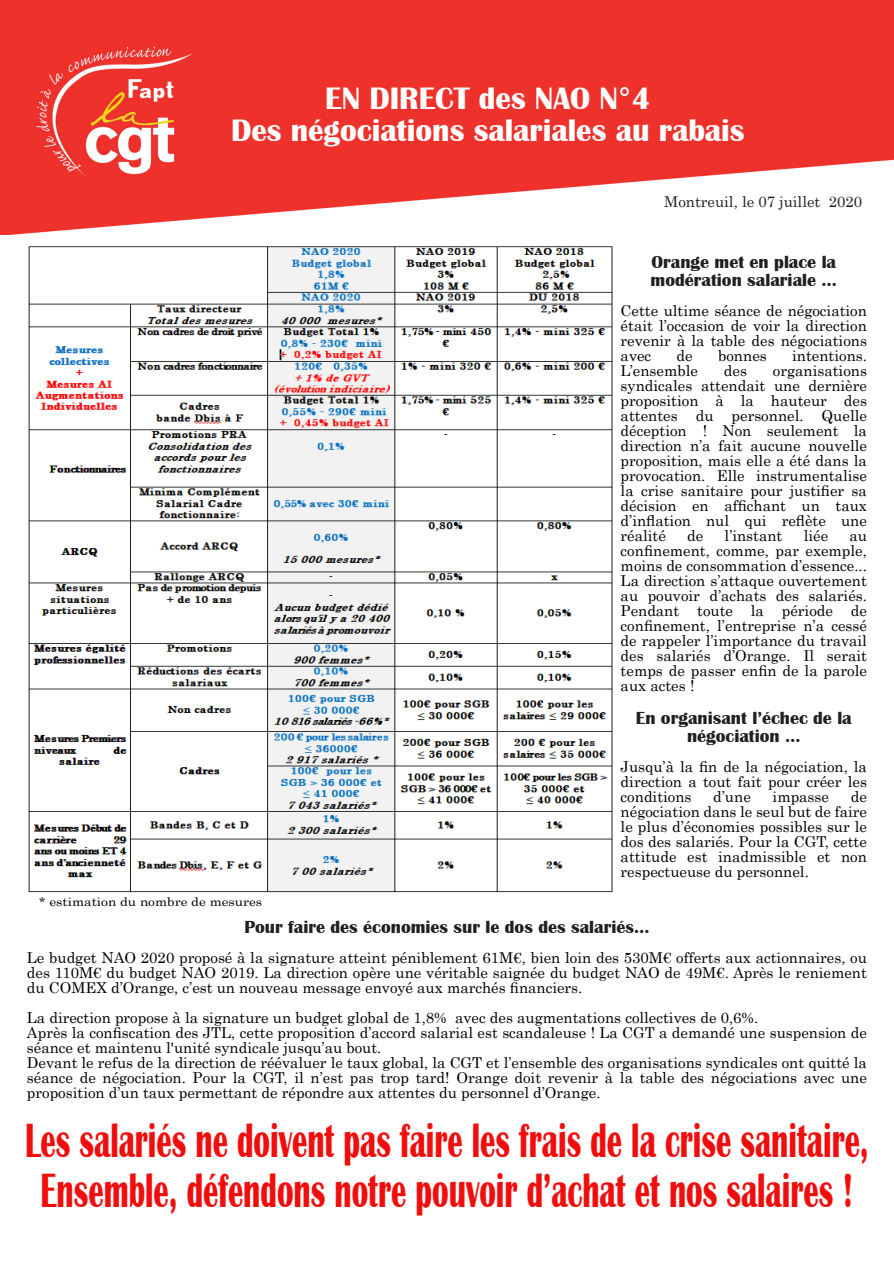
<style>
.page{position:relative;width:894px;height:1263px;background:#fff}
.page>*{position:absolute;margin:0;border:0;box-sizing:border-box;transform-origin:0 0}
.t1{font:700 49.5px/49.5px "Britannic";color:#f20d0d;text-align:center;scale:.62 1}
.t2{font:700 31.95px/32px "Britannic";color:#fff;text-align:center}
.t3{font:700 18px/18px "Britannic";color:#231f20}
.t4{font:15px/15px "Century";color:#000;text-align:justify}
.t5{font:15px "Century";color:#231f20}
.t6{font:12px "Century";color:#000;scale:1.13 1}
</style>
<div class="page">
<img style="left:0;top:0;width:893px;height:235px">
<img style="left:28px;top:246px;width:585px;height:647px">
<h2 class="t2" style="left:231px;top:85px;width:515px">EN DIRECT des NAO N°4<br>Des négociations salariales au rabais</h2>
<p class="t5" style="left:664px;top:196px;width:199px">Montreuil, le 07 juillet 2020</p>
<p class="t6" style="left:39px;top:897px;width:199px">* estimation du nombre de mesures</p>
<p class="t3" style="left:650px;top:254px;width:188px">Orange met en place la modération salariale …</p>
<p class="t4" style="left:620px;top:304px;width:248px">Cette ultime séance de négociation était l’occasion de voir la direction revenir à la table des négociations avec</p>
<p class="t4" style="left:676px;top:349px;width:18px">de</p>
<p class="t4" style="left:717px;top:349px;width:50px">bonnes</p>
<p class="t4" style="left:791px;top:349px;width:76px">intentions.</p>
<p class="t4" style="left:620px;top:364px;width:79px">L’ensemble</p>
<p class="t4" style="left:723px;top:364px;width:25px">des</p>
<p class="t4" style="left:620px;top:364px;width:248px;text-indent:152px">organisations syndicales attendait une dernière proposition à la hauteur des attentes du personnel. Quelle déception ! Non seulement la direction n’a fait aucune nouvelle proposition, mais elle a été dans la provocation. Elle instrumentalise la crise sanitaire pour justifier sa décision en affichant un taux d’inflation nul qui reflète une réalité</p>
<p class="t4" style="left:687px;top:529px;width:18px">de</p>
<p class="t4" style="left:724px;top:529px;width:59px">l’instant</p>
<p class="t4" style="left:803px;top:529px;width:26px">liée</p>
<p class="t4" style="left:620px;top:529px;width:248px;text-indent:229px">au confinement, comme, par exemple, moins de consommation d’essence...<br>La direction s’attaque ouvertement au pouvoir d’achats des salariés.<br>Pendant toute la période de confinement, l’entreprise n’a cessé de rappeler l’importance du travail des salariés d’Orange. Il serait temps de passer enfin de la parole aux actes !</p>
<p class="t3" style="left:635px;top:710px;width:217px;text-align:center">En organisant l’échec de la négociation …</p>
<p class="t4" style="left:620px;top:760px;width:248px">Jusqu’à la fin de la négociation, la direction a tout fait pour créer les conditions</p>
<p class="t4" style="left:713px;top:790px;width:39px">d’une</p>
<p class="t4" style="left:772px;top:790px;width:58px">impasse</p>
<p class="t4" style="left:620px;top:790px;width:248px;text-indent:230px">de négociation dans le seul but de faire le plus d’économies possibles sur le dos des salariés. Pour la CGT, cette attitude est inadmissible et non respectueuse du personnel.</p>
<p class="t3" style="left:244px;top:919px;width:406px">Pour faire des économies sur le dos des salariés…</p>
<p class="t4" style="left:27px;top:951px;width:841px">Le budget NAO 2020 proposé à la signature atteint péniblement 61M€, bien loin des 530M€ offerts aux actionnaires, ou des 110M€ du budget NAO 2019. La direction opère une véritable saignée du budget NAO de 49M€. Après le reniement du COMEX d’Orange, c’est un nouveau message envoyé aux marchés financiers.</p>
<p class="t4" style="left:27px;top:1011px;width:841px;text-align:left">La direction propose à la signature un budget global de 1,8% avec des augmentations collectives de 0,6%.<br>Après la confiscation des JTL, cette proposition d’accord salarial est scandaleuse ! La CGT a demandé une suspension de séance et maintenu l'unité syndicale jusqu’au bout.<br>Devant le refus de la direction de réévaluer le taux global, la CGT et l’ensemble des organisations syndicales ont quitté la séance de négociation. Pour la CGT, il n’est pas trop tard! Orange doit revenir à la table des négociations avec une proposition d’un taux permettant de répondre aux attentes du personnel d’Orange.</p>
<h1 class="t1" style="left:25px;top:1120px;width:1361px">Les salariés ne doivent pas faire les frais de la crise sanitaire,<br>Ensemble, défendons notre pouvoir d’achat et nos salaires !</h1>
</div>
